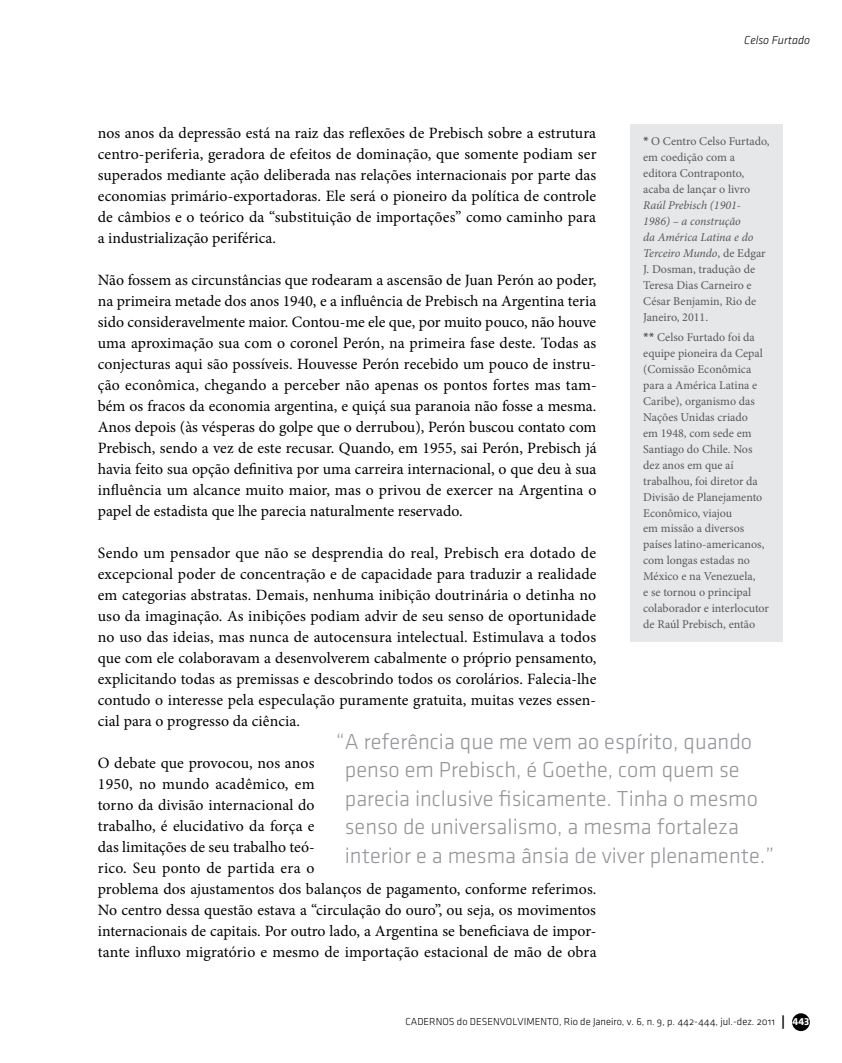
<style>
.page{position:relative;width:842px;height:1063px;background:#fff}
.page>*{position:absolute;margin:0;border:0;box-sizing:border-box;transform-origin:0 0}
.t1{font:22.5px/28.5px "Klavika Light OSF";color:#939598}
.t2{font:15.75px/21px "Minion Pro";letter-spacing:.005em;color:#000;text-align:justify}
.t3{font:12px/15.9px "Minion Pro";color:#58595b}
.t4{font:italic 300 12px "Klavika";color:#000}
.t5{font:10.5px "Klavika Light OSF";color:#000}
.s1{font-family:"Klavika";font-weight:700}
.s2{font-style:italic}
.s3{font-family:"Klavika";font-weight:700;font-size:13.5px}
.s4{font-family:"Klavika";font-weight:700;color:#fff}
</style>
<div class="page">
<div style="left:630px;top:124px;width:152px;height:518px;background:#e6e7e8"></div>
<div style="left:792px;top:1013px;width:18px;height:18px;background:#000;border-radius:50%"></div>
<p class="t4" style="left:744px;top:34px;width:67px">Celso Furtado</p>
<p class="t2" style="left:98px;top:122px;width:500px">nos anos da depressão está na raiz das reflexões de Prebisch sobre a estrutura centro-periferia, geradora de efeitos de dominação, que somente podiam ser superados mediante ação deliberada nas relações internacionais por parte das economias primário-exportadoras. Ele será o pioneiro da política de controle de câmbios e o teórico da “substituição de importações” como caminho para a industrialização periférica.</p>
<p class="t2" style="left:98px;top:269px;width:500px">Não fossem as circunstâncias que rodearam a ascensão de Juan Perón ao poder, na primeira metade dos anos 1940, e a influência de Prebisch na Argentina teria sido consideravelmente maior. Contou-me ele que, por muito pouco, não houve uma aproximação sua com o coronel Perón, na primeira fase deste. Todas as conjecturas aqui são possíveis. Houvesse Perón recebido um pouco de instru&shy;ção econômica, chegando a perceber não apenas os pontos fortes mas tam&shy;bém os fracos da economia argentina, e quiçá sua paranoia não fosse a mesma.<br>Anos depois (às vésperas do golpe que o derrubou), Perón buscou contato com Prebisch, sendo a vez de este recusar. Quando, em 1955, sai Perón, Prebisch já havia feito sua opção definitiva por uma carreira internacional, o que deu à sua influência um alcance muito maior, mas o privou de exercer na Argentina o papel de estadista que lhe parecia naturalmente reservado.</p>
<p class="t2" style="left:98px;top:542px;width:500px">Sendo um pensador que não se desprendia do real, Prebisch era dotado de excepcional poder de concentração e de capacidade para traduzir a realidade em categorias abstratas. Demais, nenhuma inibição doutrinária o detinha no uso da imaginação. As inibições podiam advir de seu senso de oportunidade no uso das ideias, mas nunca de autocensura intelectual. Estimulava a todos que com ele colaboravam a desenvolverem cabalmente o próprio pensamento, explicitando todas as premissas e descobrindo todos os corolários. Falecia-lhe contudo o interesse pela especulação puramente gratuita, muitas vezes essen&shy;cial para o progresso da ciência.</p>
<p class="t2" style="left:98px;top:752px;width:500px;text-align:left">O debate que provocou, nos anos<br>1950, no mundo acadêmico, em<br>torno da divisão internacional do<br>trabalho, é elucidativo da força e<br>das limitações de seu trabalho teó-<br>rico. Seu ponto de partida era o<br>problema dos ajustamentos dos balanços de pagamento, conforme referimos.<br>No centro dessa questão estava a “circulação do ouro”, ou seja, os movimentos internacionais de capitais. Por outro lado, a Argentina se beneficiava de impor&shy;tante influxo migratório e mesmo de importação estacional de mão de obra</p>
<p class="t3" style="left:643px;top:134px;width:128px"><span class="s1">*</span> O Centro Celso Furtado, em coedição com a editora Contraponto, acaba de lançar o livro</p>
<p class="t3" style="left:643px;top:197px;width:124px"><span class="s2">Raúl Prebisch (1901-<br>1986) – a construção<br>da América Latina e do<br>Terceiro Mundo</span>, de Edgar<br>J. Dosman, tradução de<br>Teresa Dias Carneiro e<br>César Benjamin, Rio de<br>Janeiro, 2011.</p>
<p class="t3" style="left:643px;top:330px;width:127px"><span class="s1">**</span> Celso Furtado foi da equipe pioneira da Cepal (Comissão Econômica para a América Latina e<br>Caribe), organismo das<br>Nações Unidas criado<br>em 1948, com sede em<br>Santiago do Chile. Nos dez anos em que aí trabalhou, foi diretor da<br>Divisão de Planejamento<br>Econômico, viajou<br>em missão a diversos países latino-americanos, com longas estadas no<br>México e na Venezuela,<br>e se tornou o principal colaborador e interlocutor de Raúl Prebisch, então</p>
<h1 class="t1" style="left:345px;top:727px;width:431px;text-indent:-9px">“A referência que me vem ao espírito, quando penso em Prebisch, é Goethe, com quem se parecia inclusive fisicamente. Tinha o mesmo senso de universalismo, a mesma fortaleza interior e a mesma ânsia de viver plenamente.”</h1>
<p class="t5" style="left:406px;top:1017px;width:405px">CADERNOS do DESENVOLVIMENTO, Rio de Janeiro, v. 6, n. 9, p. 442-444, jul.-dez. 2011 <span class="s3">|</span> <span class="s4">443</span></p>
</div>
